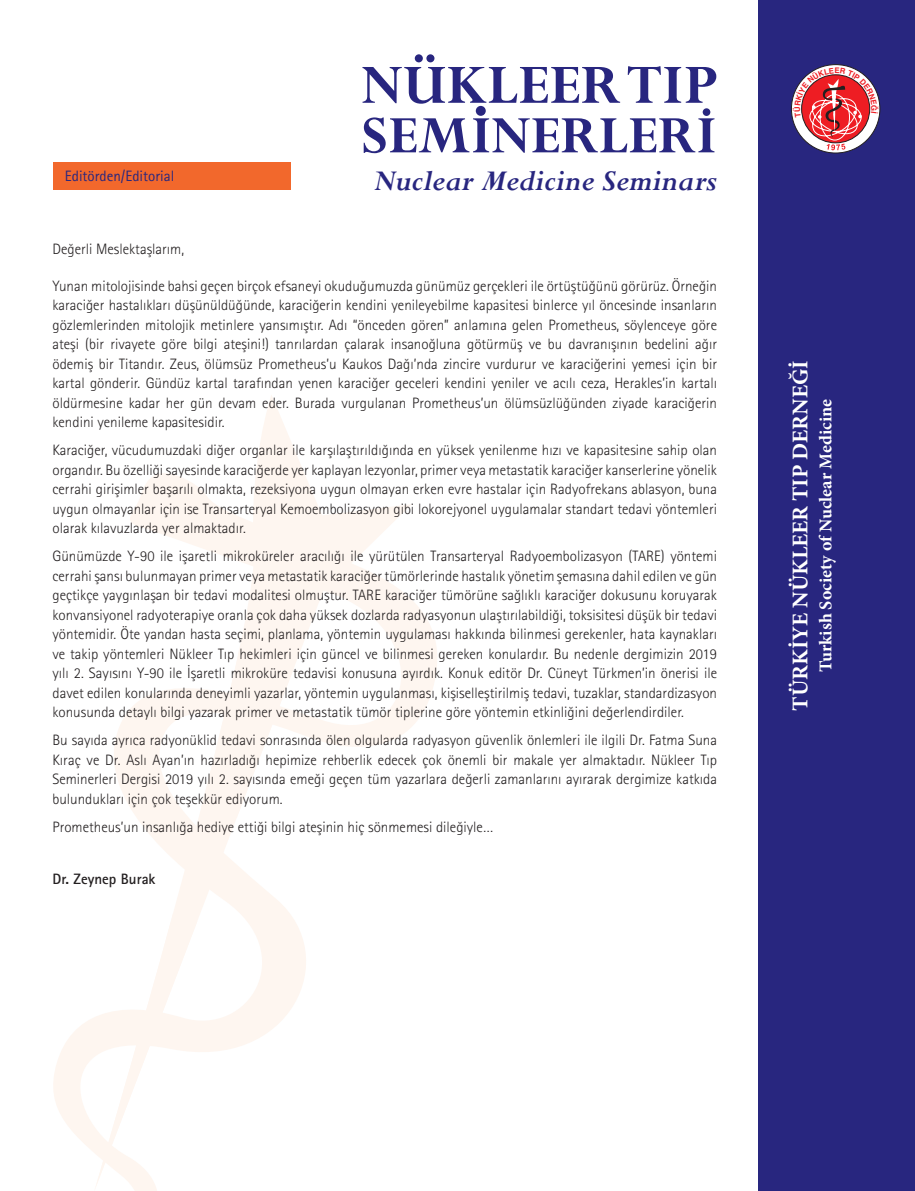
<style>
.page{position:relative;width:915px;height:1191px;background:#fff}
.page>*{position:absolute;margin:0;border:0;box-sizing:border-box;transform-origin:0 0}
.t1{font:700 61.2px "Perpetua Std";color:#28267f}
.t2{font:700 58.05px "Perpetua Std";color:#28267f}
.t3{font:italic 700 32.4px "Perpetua Std";color:#28267f}
.t4{font:700 22.5px "Minion Pro";color:#fff}
.t5{font:700 18px "Minion Pro";color:#fff}
.OZET-YAZI{font:300 15px/19.5px "Rotis Sans Serif Std";color:#231f20;text-align:justify}
.t6{font:15px "Rotis Sans Serif Std";color:#28267f}
.OZET-YAZI-2{font:700 15px "Rotis Sans Serif Std";color:#231f20}
</style>
<div class="page">
<svg style="left:257px;top:395px;width:43px;height:69px;fill:#fef6f0"></svg>
<svg style="left:53px;top:464px;width:384px;height:688px"></svg>
<svg style="left:94px;top:650px;width:200px;height:541px"></svg>
<div style="left:702px;top:108px;width:8px;height:8px;background:#28267f;border-radius:50%"></div>
<div style="left:758px;top:0;width:156px;height:1191px;background:#28267f"></div>
<div style="left:475px;top:106px;width:10px;height:10px;background:#28267f;border-radius:50%"></div>
<div style="left:53px;top:162px;width:237px;height:28px;background:#f2682c"></div>
<svg style="left:792px;top:68px;width:86px;height:82px;background:#c67483"></svg>
<p class="t6" style="left:65px;top:167px;width:111px">Editörden/Editorial</p>
<h1 class="t1" style="left:361px;top:53px;width:357px">NÜKLEER TIP</h1>
<h2 class="t2" style="left:361px;top:105px;width:357px">SEMINERLERI</h2>
<h3 class="t3" style="left:372px;top:163px;width:346px">Nuclear Medicine Seminars</h3>
<p class="OZET-YAZI" style="left:52px;top:239px;width:133px">Değerli Meslektaşlarım,</p>
<p class="OZET-YAZI" style="left:52px;top:276px;width:666px">Yunan mitolojisinde bahsi geçen birçok efsaneyi okuduğumuzda günümüz gerçekleri ile örtüştüğünü görürüz. Örneğin karaciğer hastalıkları düşünüldüğünde, karaciğerin kendini yenileyebilme kapasitesi binlerce yıl öncesinde insanların gözlemlerinden mitolojik metinlere yansımıştır. Adı “önceden gören” anlamına gelen Prometheus, söylenceye göre ateşi (bir rivayete göre bilgi ateşini!) tanrılardan çalarak insanoğluna götürmüş ve bu davranışının bedelini ağır ödemiş bir Titandır. Zeus, ölümsüz Prometheus’u Kaukos Dağı’nda zincire vurdurur ve karaciğerini yemesi için bir kartal gönderir. Gündüz kartal tarafından yenen karaciğer geceleri kendini yeniler ve acılı ceza, Herakles’in kartalı öldürmesine kadar her gün devam eder. Burada vurgulanan Prometheus’un ölümsüzlüğünden ziyade karaciğerin kendini yenileme kapasitesidir.</p>
<p class="OZET-YAZI" style="left:52px;top:440px;width:666px">Karaciğer, vücudumuzdaki diğer organlar ile karşılaştırıldığında en yüksek yenilenme hızı ve kapasitesine sahip olan organdır. Bu özelliği sayesinde karaciğerde yer kaplayan lezyonlar, primer veya metastatik karaciğer kanserlerine yönelik cerrahi girişimler başarılı olmakta, rezeksiyona uygun olmayan erken evre hastalar için Radyofrekans ablasyon, buna uygun olmayanlar için ise Transarteryal Kemoembolizasyon gibi lokorejyonel uygulamalar standart tedavi yöntemleri olarak kılavuzlarda yer almaktadır.</p>
<p class="OZET-YAZI" style="left:52px;top:546px;width:666px">Günümüzde Y-90 ile işaretli mikroküreler aracılığı ile yürütülen Transarteryal Radyoembolizasyon (TARE) yöntemi cerrahi şansı bulunmayan primer veya metastatik karaciğer tümörlerinde hastalık yönetim şemasına dahil edilen ve gün geçtikçe yaygınlaşan bir tedavi modalitesi olmuştur. TARE karaciğer tümörüne sağlıklı karaciğer dokusunu koruyarak konvansiyonel radyoterapiye oranla çok daha yüksek dozlarda radyasyonun ulaştırılabildiği, toksisitesi düşük bir tedavi yöntemidir. Öte yandan hasta seçimi, planlama, yöntemin uygulaması hakkında bilinmesi gerekenler, hata kaynakları ve takip yöntemleri Nükleer Tıp hekimleri için güncel ve bilinmesi gereken konulardır. Bu nedenle dergimizin 2019 yılı 2. Sayısını Y-90 ile İşaretli mikroküre tedavisi konusuna ayırdık. Konuk editör Dr. Cüneyt Türkmen’in önerisi ile davet edilen konularında deneyimli yazarlar, yöntemin uygulanması, kişiselleştirilmiş tedavi, tuzaklar, standardizasyon konusunda detaylı bilgi yazarak primer ve metastatik tümör tiplerine göre yöntemin etkinliğini değerlendirdiler.</p>
<p class="OZET-YAZI" style="left:52px;top:730px;width:666px">Bu sayıda ayrıca radyonüklid tedavi sonrasında ölen olgularda radyasyon güvenlik önlemleri ile ilgili Dr. Fatma Suna Kıraç ve Dr. Aslı Ayan’ın hazırladığı hepimize rehberlik edecek çok önemli bir makale yer almaktadır. Nükleer Tıp Seminerleri Dergisi 2019 yılı 2. sayısında emeği geçen tüm yazarlara değerli zamanlarını ayırarak dergimize katkıda bulundukları için çok teşekkür ediyorum.</p>
<p class="OZET-YAZI" style="left:52px;top:817px;width:442px">Prometheus’un insanlığa hediye ettiği bilgi ateşinin hiç sönmemesi dileğiyle…</p>
<p class="OZET-YAZI-2" style="left:52px;top:869px;width:105px">Dr. Zeynep Burak</p>
<h3 class="t4" style="left:784px;top:711px;width:352px;rotate:-90deg">TÜRKİYE NÜKLEER TIP DERNEĞİ</h3>
<p class="t5" style="left:812px;top:672px;width:274px;rotate:-90deg">Turkish Society of Nuclear Medicine</p>
</div>
